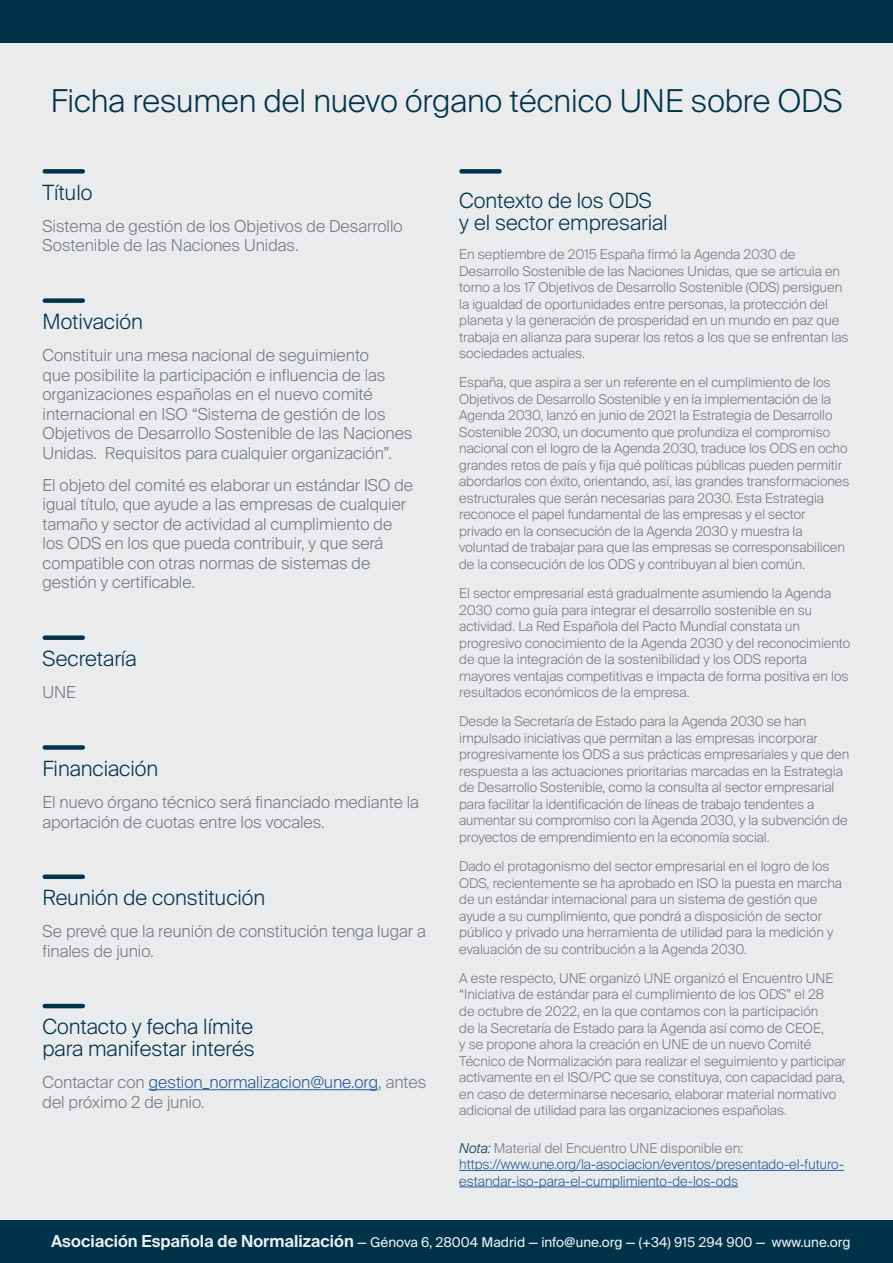
<style>
.page{position:relative;width:893px;height:1263px;background:#fff}
.page>*{position:absolute;margin:0;border:0;box-sizing:border-box;transform-origin:0 0}
.Titulo_general{font:300 31.5px "Suisse Intl";color:#01344b}
.Titulos{font:300 21px/21.8px "Suisse Intl";color:#01344b}
.TEXTO_GENERAL{font:300 16.5px/19.5px "Suisse Intl";color:#757982}
.TEXTO_GENERAL-2{font:300 13.5px/16.5px "Suisse Intl";color:#757982}
.TEXTO_GENERAL-3{font:300 13.5px/16.5px "Suisse Intl";color:#275b9b}
.t1{font:13.5px "Suisse Intl";color:#f1f1f3}
.s1{color:#275b9b}
.s2{font-style:italic;color:#01344b}
.s3{color:#757982}
.s4{font-weight:600;font-size:16.5px}
</style>
<div class="page">
<div style="left:1px;top:0;width:892px;height:1263px;background:#eaebec"></div>
<div style="left:0;top:0;width:893px;height:43px;background:#01344b"></div>
<div style="left:0;top:1220px;width:893px;height:43px;background:#01344b"></div>
<hr style="left:149px;top:1089px;width:229px;height:1px;background:#275b9b">
<div style="left:45px;top:169px;width:38px;height:5px;background:#01344b"></div>
<div style="left:45px;top:298px;width:38px;height:5px;background:#01344b"></div>
<div style="left:45px;top:635px;width:38px;height:5px;background:#01344b"></div>
<div style="left:45px;top:745px;width:38px;height:5px;background:#01344b"></div>
<div style="left:45px;top:874px;width:38px;height:5px;background:#01344b"></div>
<hr style="left:45px;top:1004px;width:38px;height:4px;background:#01344b">
<hr style="left:459px;top:1170px;width:385px;height:1px;background:#275b9b">
<hr style="left:459px;top:1186px;width:279px;height:1px;background:#275b9b">
<div style="left:461px;top:169px;width:38px;height:5px;background:#01344b"></div>
<p class="Titulo_general" style="left:51px;top:83px;width:793px">Ficha resumen del nuevo órgano técnico UNE sobre ODS</p>
<p class="Titulos" style="left:43px;top:181px;width:51px">Título</p>
<p class="TEXTO_GENERAL" style="left:43px;top:216px;width:362px">Sistema de gestión de los Objetivos de Desarrollo<br>Sostenible de las Naciones Unidas.</p>
<p class="Titulos" style="left:43px;top:311px;width:102px">Motivación</p>
<p class="TEXTO_GENERAL" style="left:43px;top:346px;width:371px">Constituir una mesa nacional de seguimiento<br>que posibilite la participación e influencia de las organizaciones españolas en el nuevo comité internacional en ISO “Sistema de gestión de los Objetivos de Desarrollo Sostenible de las Naciones Unidas. Requisitos para cualquier organización”.</p>
<p class="TEXTO_GENERAL" style="left:43px;top:475px;width:372px">El objeto del comité es elaborar un estándar ISO de igual título, que ayude a las empresas de cualquier tamaño y sector de actividad al cumplimiento de los ODS en los que pueda contribuir, y que será compatible con otras normas de sistemas de gestión y certificable.</p>
<p class="Titulos" style="left:43px;top:648px;width:95px">Secretaría</p>
<p class="TEXTO_GENERAL" style="left:43px;top:683px;width:35px">UNE</p>
<p class="Titulos" style="left:43px;top:758px;width:117px">Financiación</p>
<p class="TEXTO_GENERAL" style="left:43px;top:792px;width:378px">El nuevo órgano técnico será financiado mediante la aportación de cuotas entre los vocales.</p>
<p class="Titulos" style="left:43px;top:887px;width:224px">Reunión de constitución</p>
<p class="TEXTO_GENERAL" style="left:43px;top:922px;width:385px">Se prevé que la reunión de constitución tenga lugar a finales de junio.</p>
<p class="Titulos" style="left:43px;top:1016px;width:214px">Contacto y fecha límite para manifestar interés</p>
<p class="TEXTO_GENERAL" style="left:43px;top:1073px;width:385px">Contactar con <span class="s1">gestion_normalizacion@une.org</span>, antes del próximo 2 de junio.</p>
<p class="Titulos" style="left:459px;top:190px;width:210px">Contexto de los ODS<br>y el sector empresarial</p>
<p class="TEXTO_GENERAL-2" style="left:459px;top:246px;width:391px">En septiembre de 2015 España firmó la Agenda 2030 de Desarrollo Sostenible de las Naciones Unidas, que se articula en torno a los 17 Objetivos de Desarrollo Sostenible (ODS) persiguen la igualdad de oportunidades entre personas, la protección del planeta y la generación de prosperidad en un mundo en paz que trabaja en alianza para superar los retos a los que se enfrentan las sociedades actuales.</p>
<p class="TEXTO_GENERAL-2" style="left:459px;top:374px;width:392px">España, que aspira a ser un referente en el cumplimiento de los Objetivos de Desarrollo Sostenible y en la implementación de la Agenda 2030, lanzó en junio de 2021 la Estrategia de Desarrollo Sostenible 2030, un documento que profundiza el compromiso nacional con el logro de la Agenda 2030, traduce los ODS en ocho grandes retos de país y fija qué políticas públicas pueden permitir abordarlos con éxito, orientando, así, las grandes transformaciones estructurales que serán necesarias para 2030. Esta Estrategia reconoce el papel fundamental de las empresas y el sector privado en la consecución de la Agenda 2030 y muestra la voluntad de trabajar para que las empresas se corresponsabilicen de la consecución de los ODS y contribuyan al bien común.</p>
<p class="TEXTO_GENERAL-2" style="left:459px;top:585px;width:393px">El sector empresarial está gradualmente asumiendo la Agenda 2030 como guía para integrar el desarrollo sostenible en su actividad. La Red Española del Pacto Mundial constata un progresivo conocimiento de la Agenda 2030 y del reconocimiento de que la integración de la sostenibilidad y los ODS reporta mayores ventajas competitivas e impacta de forma positiva en los resultados económicos de la empresa.</p>
<p class="TEXTO_GENERAL-2" style="left:459px;top:713px;width:391px">Desde la Secretaría de Estado para la Agenda 2030 se han impulsado iniciativas que permitan a las empresas incorporar progresivamente los ODS a sus prácticas empresariales y que den respuesta a las actuaciones prioritarias marcadas en la Estrategia de Desarrollo Sostenible, como la consulta al sector empresarial para facilitar la identificación de líneas de trabajo tendentes a aumentar su compromiso con la Agenda 2030, y la subvención de proyectos de emprendimiento en la economía social.</p>
<p class="TEXTO_GENERAL-2" style="left:459px;top:858px;width:384px">Dado el protagonismo del sector empresarial en el logro de los ODS, recientemente se ha aprobado en ISO la puesta en marcha de un estándar internacional para un sistema de gestión que ayude a su cumplimiento, que pondrá a disposición de sector público y privado una herramienta de utilidad para la medición y evaluación de su contribución a la Agenda 2030.</p>
<p class="TEXTO_GENERAL-2" style="left:459px;top:970px;width:388px">A este respecto, UNE organizó UNE organizó el Encuentro UNE “Iniciativa de estándar para el cumplimiento de los ODS” el 28<br>de octubre de 2022, en la que contamos con la participación<br>de la Secretaría de Estado para la Agenda así como de CEOE,<br>y se propone ahora la creación en UNE de un nuevo Comité Técnico de Normalización para realizar el seguimiento y participar activamente en el ISO/PC que se constituya, con capacidad para, en caso de determinarse necesario, elaborar material normativo adicional de utilidad para las organizaciones españolas.</p>
<p class="TEXTO_GENERAL-3" style="left:459px;top:1140px;width:386px"><span class="s2">Nota:</span> <span class="s3">Material del Encuentro UNE disponible en: </span>https://www.une.org/la-asociacion/eventos/presentado-el-futuro&shy;estandar-iso-para-el-cumplimiento-de-los-ods</p>
<p class="t1" style="left:51px;top:1234px;width:801px"><span class="s4">Asociación Española de Normalización</span> — Génova 6, 28004 Madrid — info@une.org — (+34) 915 294 900 — www.une.org</p>
</div>
